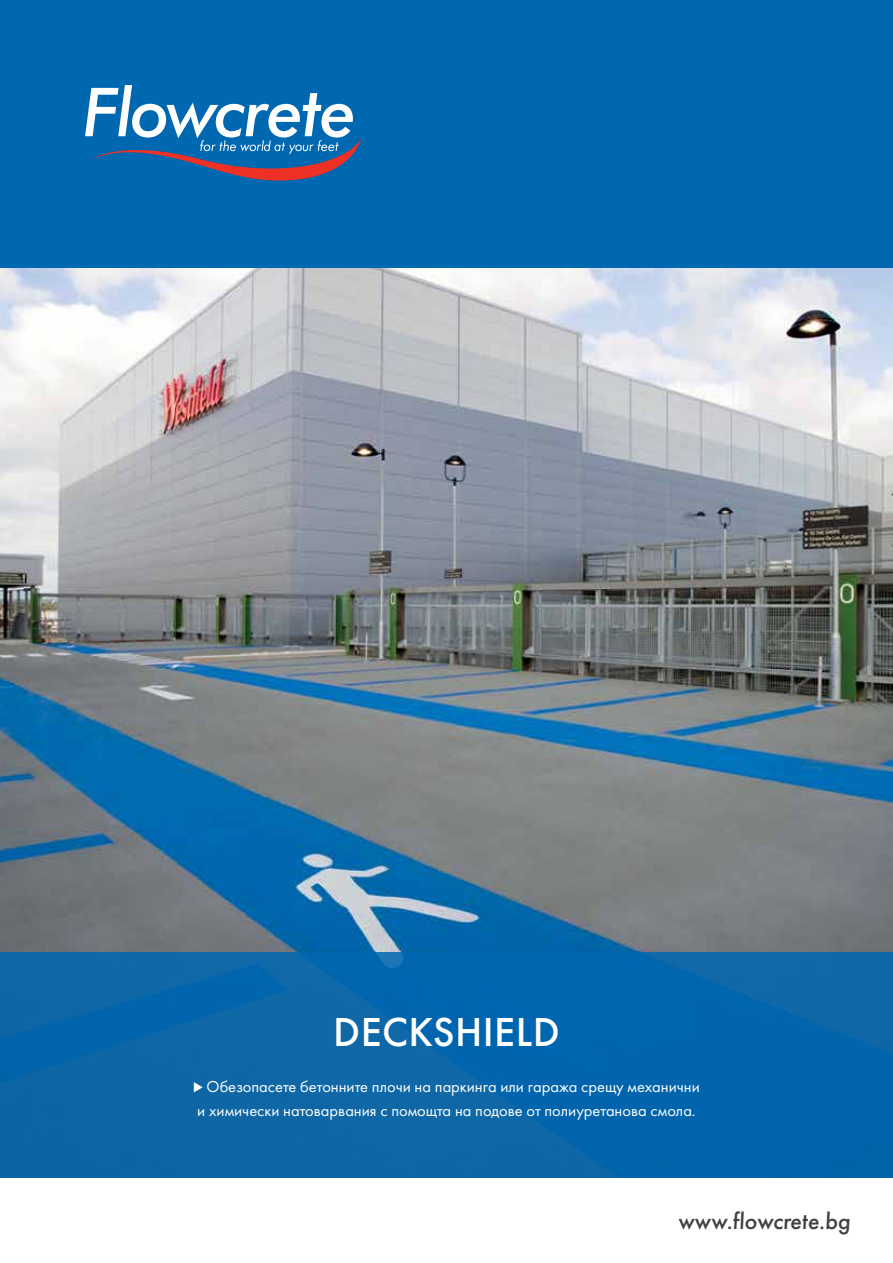
<style>
.page{position:relative;width:893px;height:1263px;background:#fff}
.page>*{position:absolute;margin:0;border:0;box-sizing:border-box;transform-origin:0 0}
.t1{font:500 42px "Futura PT";letter-spacing:.01em;color:#fff}
.t2{font:500 24px "Futura PT";color:#414042}
.t3{font:16.5px/24px "Futura PT";color:#fff}
.s1{font-family:"Proxima Nova";font-weight:700}
</style>
<div class="page">
<img style="left:0;top:268px;width:893px;height:684px">
<div style="left:0;top:0;width:893px;height:268px;background:#0067b1"></div>
<svg style="left:85px;top:85px;width:276px;height:96px"></svg>
<div style="left:0;top:952px;width:893px;height:226px;background:linear-gradient(to right,#0e66a6,#0265ad)"></div>
<h1 class="t1" style="left:333px;top:1007px;width:228px">DECKSHIELD</h1>
<p class="t3" style="left:193px;top:1074px;width:508px"><span class="s1">⊲</span> Обезопасете бетонните плочи на паркинга или гаража срещу механични и химически натоварвания с помощта на подове от полиуретанова смола.</p>
<h2 class="t2" style="left:678px;top:1206px;width:175px">www.flowcrete.bg</h2>
</div>
